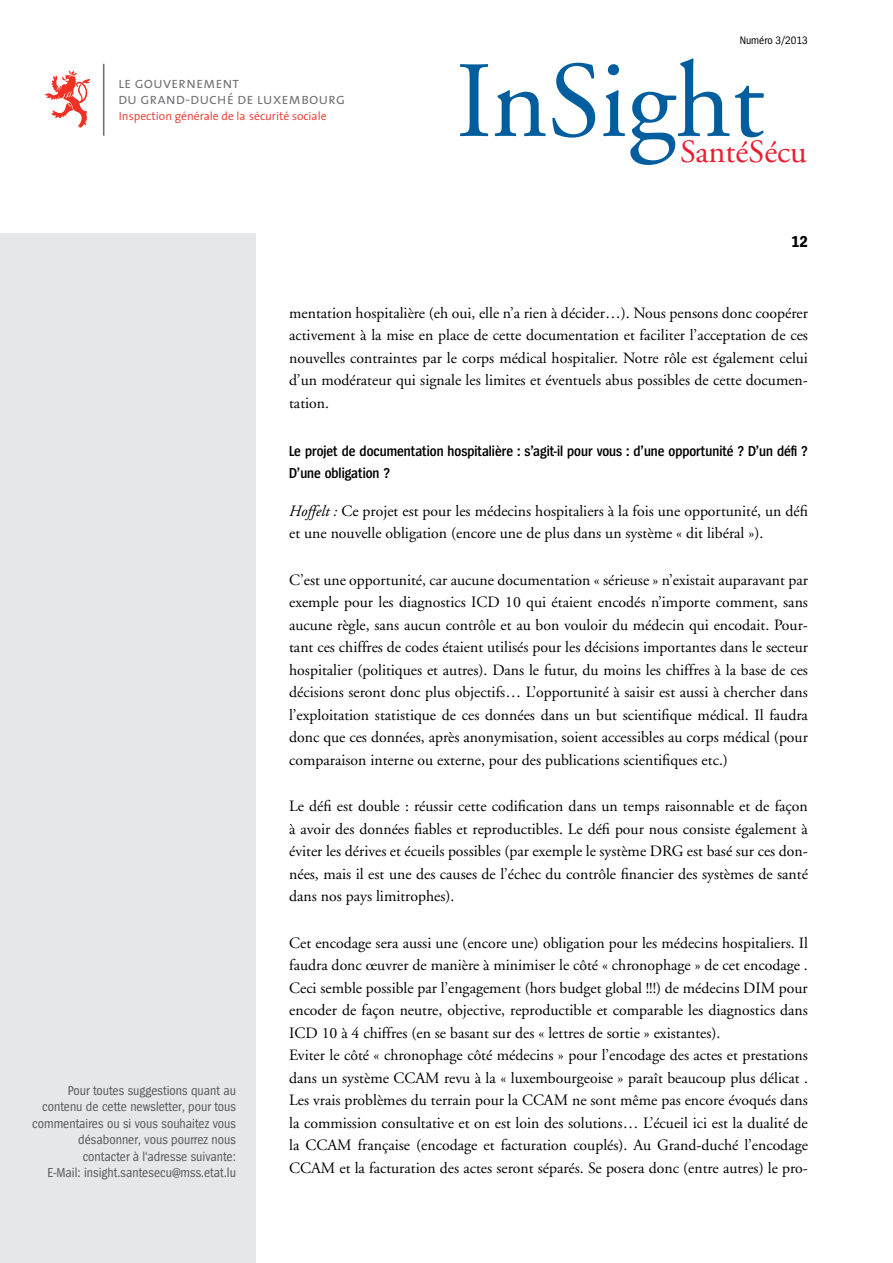
<style>
.page{position:relative;width:893px;height:1263px;background:#fff}
.page>*{position:absolute;margin:0;border:0;box-sizing:border-box;transform-origin:0 0}
.t1{font:108.3px "GG Garamond";color:#005e9e}
.t2{font:32.4px "GG Garamond";color:#ed1b2f}
.t3{font:700 16.5px "Spiegel Cd";color:#000}
.t4{font:15.75px/22.5px "GG Garamond";color:#000;text-align:justify}
.t5{font:15.45px "The Sans Semi Light Caps";color:#717073}
.t6{font:600 15px/22.5px "Spiegel Cd";color:#000}
.t7{font:13.5px/16.5px "Spiegel Cd";color:#58595b;text-align:right}
.t8{font:300 11.7px "The Sans";color:#ee3124}
.t9{font:11.25px "Spiegel Cd";color:#000}
.s1{font-style:italic}
</style>
<div class="page">
<div style="left:0;top:234px;width:255px;height:1029px;background:#e6e7e8"></div>
<hr style="left:103px;top:64px;width:1px;height:72px;background:#717073">
<svg style="left:45px;top:70px;width:45px;height:58px"></svg>
<p class="t5" style="left:118px;top:70px;width:123px">le gouvernement</p>
<p class="t8" style="left:119px;top:106px;width:209px">Inspection générale de la sécurité sociale</p>
<p class="t5" style="left:118px;top:86px;width:229px">du grand-duché de luxembourg</p>
<p class="t9" style="left:740px;top:35px;width:70px">Numéro 3/2013</p>
<h1 class="t1" style="left:456px;top:37px;width:310px">InSight</h1>
<h2 class="t2" style="left:680px;top:133px;width:128px">SantéSécu</h2>
<p class="t3" style="left:791px;top:233px;width:18px">12</p>
<p class="t7" style="left:32px;top:1082px;width:205px">Pour toutes suggestions quant au contenu de cette newsletter, pour tous commentaires ou si vous souhaitez vous désabonner, vous pourrez nous contacter à l‘adresse suivante:<br>E-Mail: insight.santesecu@mss.etat.lu</p>
<p class="t4" style="left:289px;top:301px;width:520px">mentation hospitalière (eh oui, elle n’a rien à décider…). Nous pensons donc coopérer activement à la mise en place de cette documentation et faciliter l’acceptation de ces nouvelles contraintes par le corps médical hospitalier. Notre rôle est également celui d’un modérateur qui signale les limites et éventuels abus possibles de cette documen&shy;tation.</p>
<p class="t6" style="left:289px;top:440px;width:520px">Le projet de documentation hospitalière : s’agit-il pour vous : d’une opportunité ? D’un défi ?<br>D’une obligation ?</p>
<p class="t4" style="left:289px;top:499px;width:520px"><span class="s1">Hoffelt :</span> Ce projet est pour les médecins hospitaliers à la fois une opportunité, un défi et une nouvelle obligation (encore une de plus dans un système « dit libéral »).</p>
<p class="t4" style="left:289px;top:568px;width:520px">C’est une opportunité, car aucune documentation « sérieuse » n’existait auparavant par exemple pour les diagnostics ICD 10 qui étaient encodés n’importe comment, sans aucune règle, sans aucun contrôle et au bon vouloir du médecin qui encodait. Pour&shy;tant ces chiffres de codes étaient utilisés pour les décisions importantes dans le secteur hospitalier (politiques et autres). Dans le futur, du moins les chiffres à la base de ces décisions seront donc plus objectifs… L’opportunité à saisir est aussi à chercher dans l’exploitation statistique de ces données dans un but scientifique médical. Il faudra donc que ces données, après anonymisation, soient accessibles au corps médical (pour comparaison interne ou externe, pour des publications scientifiques etc.)</p>
<p class="t4" style="left:289px;top:795px;width:520px">Le défi est double : réussir cette codification dans un temps raisonnable et de façon à avoir des données fiables et reproductibles. Le défi pour nous consiste également à éviter les dérives et écueils possibles (par exemple le système DRG est basé sur ces don&shy;nées, mais il est une des causes de l’échec du contrôle financier des systèmes de santé dans nos pays limitrophes).</p>
<p class="t4" style="left:289px;top:931px;width:520px;text-align:left">Cet encodage sera aussi une (encore une) obligation pour les médecins hospitaliers. Il faudra donc œuvrer de manière à minimiser le côté « chronophage » de cet encodage .<br>Ceci semble possible par l’engagement (hors budget global !!!) de médecins DIM pour encoder de façon neutre, objective, reproductible et comparable les diagnostics dans ICD 10 à 4 chiffres (en se basant sur des « lettres de sortie » existantes).<br>Eviter le côté « chronophage côté médecins » pour l’encodage des actes et prestations dans un système CCAM revu à la « luxembourgeoise » paraît beaucoup plus délicat .<br>Les vrais problèmes du terrain pour la CCAM ne sont même pas encore évoqués dans la commission consultative et on est loin des solutions… L’écueil ici est la dualité de la CCAM française (encodage et facturation couplés). Au Grand-duché l’encodage CCAM et la facturation des actes seront séparés. Se posera donc (entre autres) le pro-</p>
</div>
